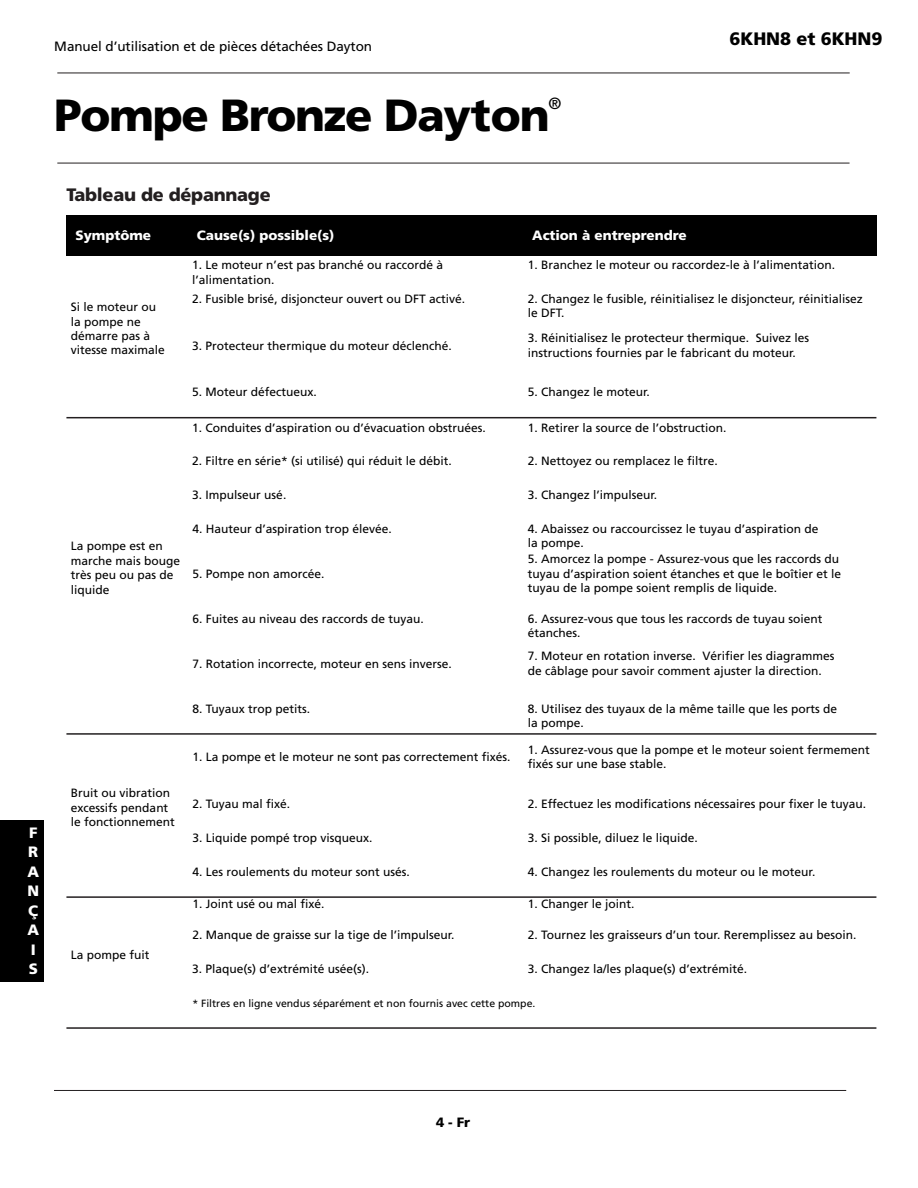
<style>
.page{position:relative;width:918px;height:1188px;background:#fff}
.page>*{position:absolute;margin:0;border:0;box-sizing:border-box;transform-origin:0 0}
.t1{font:900 45px "Frutiger";letter-spacing:-.03em;color:#000}
.t2{font:900 18px "Frutiger";letter-spacing:-.015em;color:#231f20}
.t3{font:900 18px "Frutiger";letter-spacing:-.005em;color:#000}
.t4{font:16.2px "Frutiger";color:#000}
.t5{font:900 15px/19.5px "Frutiger";color:#fff}
.t6{font:900 13.5px "Frutiger";color:#fff}
.t7{font:13.5px "Frutiger";letter-spacing:-.005em;color:#000}
.t8{font:900 13.5px "Frutiger";color:#000}
.t9{font:12px/14.4px "Frutiger";color:#000}
.t10{font:10.5px "Frutiger";color:#000}
</style>
<div class="page">
<hr style="left:54px;top:1090px;width:792px;height:1px;background:#231f20">
<hr style="left:57px;top:73px;width:793px;height:1px;background:#231f20">
<hr style="left:57px;top:163px;width:793px;height:1px;background:#231f20">
<div style="left:66px;top:216px;width:122px;height:40px;background:#000"></div>
<div style="left:188px;top:216px;width:335px;height:40px;background:#000"></div>
<div style="left:523px;top:216px;width:353px;height:40px;background:#000"></div>
<hr style="left:66px;top:417px;width:810px;height:1px;background:#231f20">
<hr style="left:66px;top:733px;width:810px;height:2px;background:#231f20">
<hr style="left:66px;top:896px;width:810px;height:2px;background:#231f20">
<hr style="left:66px;top:1027px;width:810px;height:2px;background:#231f20">
<div style="left:0;top:820px;width:44px;height:162px;background:#000"></div>
<p class="t7" style="left:54px;top:41px;width:319px">Manuel d’utilisation et de pièces détachées Dayton</p>
<h1 class="t1" style="left:54px;top:97px;width:497px">Pompe Bronze Dayton</h1>
<h3 class="t4" style="left:548px;top:97px;width:14px">®</h3>
<h2 class="t3" style="left:730px;top:31px;width:154px">6KHN8 et 6KHN9</h2>
<p class="t5" style="left:27px;top:824px;width:13px">F<br>R<br>A<br>N<br>Ç<br>A<br>I<br>S</p>
<h2 class="t2" style="left:66px;top:187px;width:206px">Tableau de dépannage</h2>
<p class="t6" style="left:75px;top:230px;width:77px">Symptôme</p>
<p class="t6" style="left:197px;top:230px;width:139px">Cause(s) possible(s)</p>
<p class="t6" style="left:532px;top:230px;width:156px">Action à entreprendre</p>
<p class="t9" style="left:71px;top:301px;width:96px">Si le moteur ou la pompe ne démarre pas à vitesse maximale</p>
<p class="t9" style="left:71px;top:540px;width:111px">La pompe est en marche mais bouge très peu ou pas de liquide</p>
<p class="t9" style="left:71px;top:787px;width:106px">Bruit ou vibration excessifs pendant le fonctionnement</p>
<p class="t9" style="left:71px;top:948px;width:80px">La pompe fuit</p>
<p class="t9" style="left:192px;top:259px;width:252px">1. Le moteur n’est pas branché ou raccordé à l’alimentation.</p>
<p class="t9" style="left:528px;top:259px;width:309px">1. Branchez le moteur ou raccordez-le à l’alimentation.</p>
<p class="t9" style="left:192px;top:292px;width:274px">2. Fusible brisé, disjoncteur ouvert ou DFT activé.</p>
<p class="t9" style="left:528px;top:292px;width:337px">2. Changez le fusible, réinitialisez le disjoncteur, réinitialisez le DFT.</p>
<p class="t9" style="left:192px;top:339px;width:261px">3. Protecteur thermique du moteur déclenché.</p>
<p class="t9" style="left:528px;top:332px;width:283px">3. Réinitialisez le protecteur thermique. Suivez les instructions fournies par le fabricant du moteur.</p>
<p class="t9" style="left:192px;top:386px;width:126px">5. Moteur défectueux.</p>
<p class="t9" style="left:528px;top:386px;width:124px">5. Changez le moteur.</p>
<p class="t9" style="left:192px;top:421px;width:295px">1. Conduites d’aspiration ou d’évacuation obstruées.</p>
<p class="t9" style="left:528px;top:421px;width:200px">1. Retirer la source de l’obstruction.</p>
<p class="t9" style="left:192px;top:455px;width:261px">2. Filtre en série* (si utilisé) qui réduit le débit.</p>
<p class="t9" style="left:528px;top:455px;width:192px">2. Nettoyez ou remplacez le filtre.</p>
<p class="t9" style="left:192px;top:488px;width:96px">3. Impulseur usé.</p>
<p class="t9" style="left:528px;top:488px;width:131px">3. Changez l’impulseur.</p>
<p class="t9" style="left:192px;top:522px;width:201px">4. Hauteur d’aspiration trop élevée.</p>
<p class="t9" style="left:528px;top:522px;width:292px">4. Abaissez ou raccourcissez le tuyau d’aspiration de la pompe.</p>
<p class="t9" style="left:192px;top:567px;width:134px">5. Pompe non amorcée.</p>
<p class="t9" style="left:528px;top:553px;width:315px">5. Amorcez la pompe - Assurez-vous que les raccords du tuyau d’aspiration soient étanches et que le boîtier et le tuyau de la pompe soient remplis de liquide.</p>
<p class="t9" style="left:192px;top:612px;width:233px">6. Fuites au niveau des raccords de tuyau.</p>
<p class="t9" style="left:528px;top:612px;width:296px">6. Assurez-vous que tous les raccords de tuyau soient étanches.</p>
<p class="t9" style="left:192px;top:657px;width:261px">7. Rotation incorrecte, moteur en sens inverse.</p>
<p class="t9" style="left:528px;top:650px;width:308px">7. Moteur en rotation inverse. Vérifier les diagrammes de câblage pour savoir comment ajuster la direction.</p>
<p class="t9" style="left:192px;top:702px;width:119px">8. Tuyaux trop petits.</p>
<p class="t9" style="left:528px;top:702px;width:311px">8. Utilisez des tuyaux de la même taille que les ports de la pompe.</p>
<p class="t9" style="left:192px;top:751px;width:320px">1. La pompe et le moteur ne sont pas correctement fixés.</p>
<p class="t9" style="left:528px;top:744px;width:344px">1. Assurez-vous que la pompe et le moteur soient fermement fixés sur une base stable.</p>
<p class="t9" style="left:192px;top:798px;width:99px">2. Tuyau mal fixé.</p>
<p class="t9" style="left:528px;top:798px;width:340px">2. Effectuez les modifications nécessaires pour fixer le tuyau.</p>
<p class="t9" style="left:192px;top:832px;width:182px">3. Liquide pompé trop visqueux.</p>
<p class="t9" style="left:528px;top:832px;width:172px">3. Si possible, diluez le liquide.</p>
<p class="t9" style="left:192px;top:865px;width:219px">4. Les roulements du moteur sont usés.</p>
<p class="t9" style="left:528px;top:865px;width:289px">4. Changez les roulements du moteur ou le moteur.</p>
<p class="t9" style="left:192px;top:898px;width:134px">1. Joint usé ou mal fixé.</p>
<p class="t9" style="left:528px;top:898px;width:108px">1. Changer le joint.</p>
<p class="t9" style="left:192px;top:929px;width:264px">2. Manque de graisse sur la tige de l’impulseur.</p>
<p class="t9" style="left:528px;top:929px;width:330px">2. Tournez les graisseurs d’un tour. Reremplissez au besoin.</p>
<p class="t9" style="left:192px;top:963px;width:178px">3. Plaque(s) d’extrémité usée(s).</p>
<p class="t9" style="left:528px;top:963px;width:221px">3. Changez la/les plaque(s) d’extrémité.</p>
<p class="t10" style="left:192px;top:999px;width:345px">* Filtres en ligne vendus séparément et non fournis avec cette pompe.</p>
<p class="t8" style="left:436px;top:1117px;width:36px">4-Fr</p>
</div>
